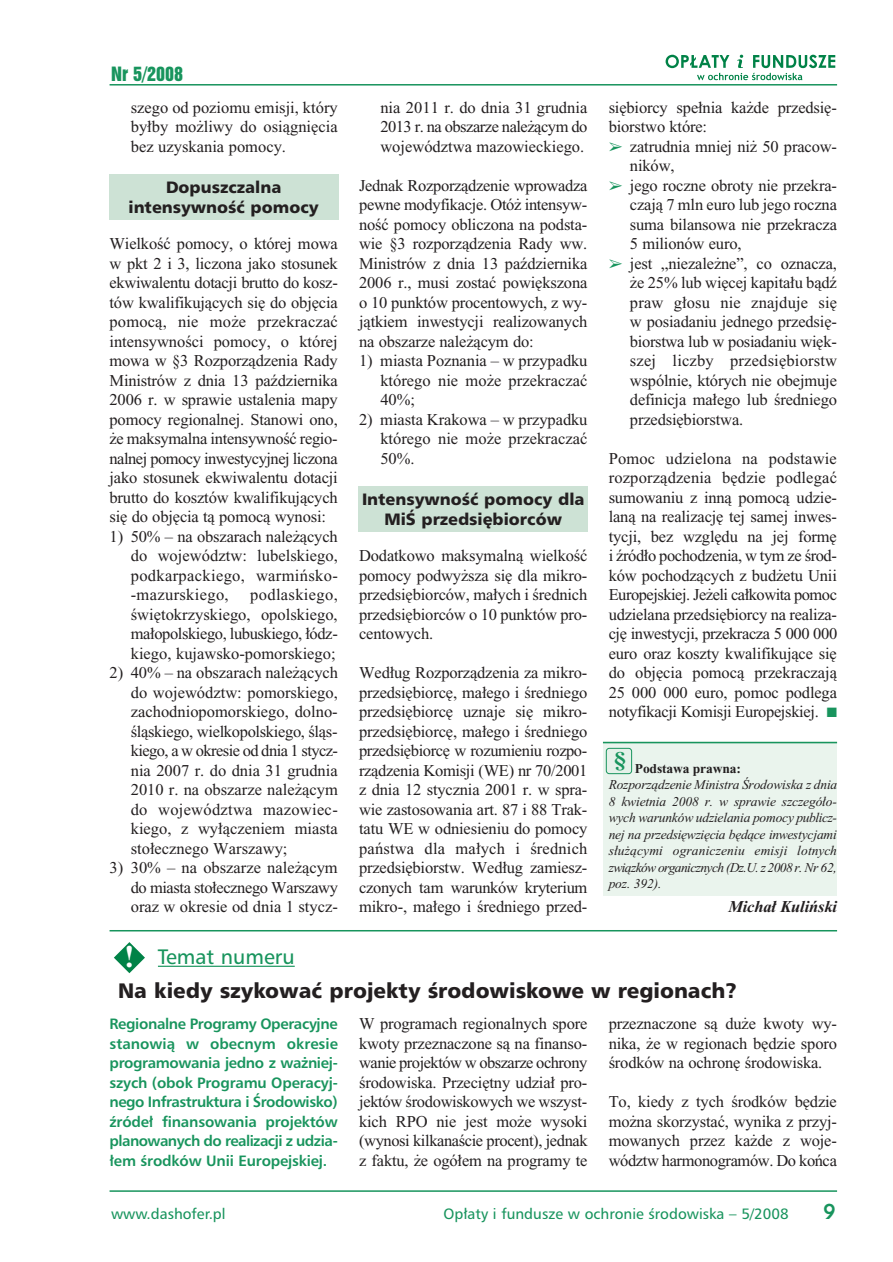
<style>
.page{position:relative;width:893px;height:1262px;background:#fff}
.page>*{position:absolute;margin:0;border:0;box-sizing:border-box;transform-origin:0 0}
.t1{font:700 31.5px "Ptimes New Roman";color:#fff}
.t2{font:900 21px "Humanist Triple Seven PL";color:#231f20}
.t3{font:21px "Humanist Triple Seven PL";color:#18945d}
.t4{font:500 21px "Geometric Four Fifteen PL";color:#18945d}
.t5{font:700 21px "Ptimes New Roman";color:#18945d;scale:1.2 1}
.t6{font:18px "Swiss Nine Twenty One PL";color:#18945d}
.t7{font:16.5px/19.5px "Ptimes New Roman";letter-spacing:-.01em;color:#231f20;text-align:justify}
.t8{font:900 16.5px/19.8px "Humanist Triple Seven PL";color:#231f20;text-align:center}
.t9{font:italic 700 16.5px "Ptimes New Roman";letter-spacing:-.01em;color:#231f20}
.t10{font:700 15px/19.5px "Humanist Triple Seven PL";letter-spacing:-.01em;color:#18945d;text-align:justify}
.t11{font:15px "Humanist Triple Seven PL";color:#18945d}
.t12{font:italic 13.5px/16.5px "Ptimes New Roman";letter-spacing:-.045em;color:#231f20;text-align:justify}
.t13{font:700 13.5px "Ptimes New Roman";letter-spacing:-.01em;color:#231f20}
.s1{color:#18945d}
</style>
<div class="page">
<div style="left:603px;top:742px;width:233px;height:154px;background:#eaf4ed"></div>
<hr style="left:603px;top:742px;width:234px;height:1px;background:#18945d">
<div style="left:109px;top:174px;width:229px;height:46px;background:#cde2d5"></div>
<div style="left:358px;top:486px;width:229px;height:46px;background:#cde2d5"></div>
<hr style="left:110px;top:1190px;width:727px;height:1px;background:#18945d">
<hr style="left:110px;top:84px;width:727px;height:2px;background:#18945d">
<svg style="left:665px;top:55px;width:170px;height:25px"></svg>
<hr style="left:166px;top:965px;width:129px;height:1px;background:#18945d">
<svg style="left:114px;top:942px;width:31px;height:31px"></svg>
<hr style="left:110px;top:930px;width:727px;height:1px;background:#18945d">
<div style="left:606px;top:748px;width:25px;height:25px;background:#e5f1e9;border-radius:3px"></div>
<div style="left:606px;top:748px;width:26px;height:26px;border:1px solid #18945d;border-radius:3px"></div>
<p class="t6" style="left:111px;top:66px;width:74px">Nr 5/2008</p>
<p class="t7" style="left:131px;top:99px;width:208px">szego od poziomu emisji, który by∏by mo˝liwy do osiàgni´cia bez uzyskania pomocy.</p>
<p class="t8" style="left:128px;top:178px;width:192px">Dopuszczalna intensywnoÊç pomocy</p>
<p class="t7" style="left:109px;top:236px;width:230px">WielkoÊç pomocy, o której mowa w pkt 2 i 3, liczona jako stosunek ekwiwalentu dotacji brutto do kosz&shy;tów kwalifikujàcych si´ do obj´cia pomocà, nie mo˝e przekraczaç intensywnoÊci pomocy, o której mowa w §3 Rozporzàdzenia Rady Ministrów z dnia 13 paêdziernika 2006 r. w sprawie ustalenia mapy pomocy regionalnej. Stanowi ono, ˝e maksymalna intensywnoÊç regio&shy;nalnej pomocy inwestycyjnej liczona jako stosunek ekwiwalentu dotacji brutto do kosztów kwalifikujàcych si´ do obj´cia tà pomocà wynosi:</p>
<p class="t7" style="left:131px;top:528px;width:208px;text-indent:-21px">1) 50% – na obszarach nale˝àcych do województw: lubelskiego, podkarpackiego, warmiƒsko--mazurskiego,</p>
<p class="t7" style="left:131px;top:587px;width:208px;text-indent:119px">podlaskiego, Êwi´tokrzyskiego, opolskiego, ma∏opolskiego, lubuskiego, ∏ódz&shy;kiego, kujawsko-pomorskiego;</p>
<p class="t7" style="left:131px;top:665px;width:209px;text-indent:-21px">2) 40% – na obszarach nale˝àcych do województw: pomorskiego, zachodniopomorskiego, dolno-Êlàskiego, wielkopolskiego, Êlàs&shy;kiego, a w okresie od dnia 1 stycz&shy;nia 2007 r. do dnia 31 grudnia 2010 r. na obszarze nale˝àcym do województwa mazowiec&shy;kiego, z wy∏àczeniem miasta sto∏ecznego Warszawy;</p>
<p class="t7" style="left:131px;top:860px;width:209px;text-indent:-21px">3) 30% – na obszarze nale˝àcym do miasta sto∏ecznego Warszawy oraz w okresie od dnia 1 stycz-</p>
<p class="t7" style="left:380px;top:99px;width:208px">nia 2011 r. do dnia 31 grudnia 2013 r. na obszarze nale˝àcym do województwa mazowieckiego.</p>
<p class="t7" style="left:359px;top:177px;width:230px">Jednak Rozporzàdzenie wprowadza pewne modyfikacje. Otó˝ intensyw&shy;noÊç pomocy obliczona na podsta&shy;wie §3 rozporzàdzenia Rady ww.<br>Ministrów z dnia 13 paêdziernika 2006 r., musi zostaç powi´kszona o 10 punktów procentowych, z wy&shy;jàtkiem inwestycji realizowanych na obszarze nale˝àcym do:</p>
<p class="t7" style="left:380px;top:353px;width:208px;text-indent:-21px">1) miasta Poznania – w przypadku którego nie mo˝e przekraczaç 40%;</p>
<p class="t7" style="left:380px;top:411px;width:208px;text-indent:-21px">2) miasta Krakowa – w przypadku którego nie mo˝e przekraczaç 50%.</p>
<p class="t8" style="left:362px;top:490px;width:224px">IntensywnoÊç pomocy dla<br>MiÂ przedsi´biorców</p>
<p class="t7" style="left:359px;top:548px;width:230px">Dodatkowo maksymalnà wielkoÊç pomocy podwy˝sza si´ dla mikro&shy;przedsi´biorców, ma∏ych i Êrednich przedsi´biorców o 10 punktów pro&shy;centowych.</p>
<p class="t7" style="left:359px;top:665px;width:230px">Wed∏ug Rozporzàdzenia za mikro&shy;przedsi´biorc´, ma∏ego i Êredniego przedsi´biorc´ uznaje si´ mikro&shy;przedsi´biorc´, ma∏ego i Êredniego przedsi´biorc´ w rozumieniu rozpo&shy;rzàdzenia Komisji (WE) nr 70/2001 z dnia 12 stycznia 2001 r. w spra&shy;wie zastosowania art. 87 i 88 Trak&shy;tatu WE w odniesieniu do pomocy paƒstwa dla ma∏ych i Êrednich przedsi´biorstw. Wed∏ug zamiesz&shy;czonych tam warunków kryterium mikro-, ma∏ego i Êredniego przed-</p>
<p class="t7" style="left:608px;top:99px;width:230px">si´biorcy spe∏nia ka˝de przedsi´- biorstwo które:</p>
<p class="t7" style="left:630px;top:138px;width:208px;text-indent:-21px"><span class="s1">➢</span> zatrudnia mniej ni˝ 50 pracow&shy;ników,</p>
<p class="t7" style="left:630px;top:177px;width:208px;text-indent:-21px"><span class="s1">➢</span> jego roczne obroty nie przekra&shy;czajà 7 mln euro lub jego roczna suma bilansowa nie przekracza 5 milionów euro,</p>
<p class="t7" style="left:630px;top:255px;width:209px;text-indent:-21px"><span class="s1">➢</span> jest „niezale˝ne”, co oznacza, ˝e 25% lub wi´cej kapita∏u bàdê praw g∏osu nie znajduje si´ w posiadaniu jednego przedsi´- biorstwa lub w posiadaniu wi´k&shy;szej liczby przedsi´biorstw wspólnie, których nie obejmuje definicja ma∏ego lub Êredniego przedsi´biorstwa.</p>
<p class="t7" style="left:608px;top:450px;width:230px">Pomoc udzielona na podstawie rozporzàdzenia b´dzie podlegaç sumowaniu z innà pomocà udzie&shy;lanà na realizacj´ tej samej inwes&shy;tycji, bez wzgl´du na jej form´ i êród∏o pochodzenia, w tym ze Êrod&shy;ków pochodzàcych z bud˝etu Unii Europejskiej. Je˝eli ca∏kowita pomoc udzielana przedsi´biorcy na realiza&shy;cj´ inwestycji, przekracza 5 000 000 euro oraz koszty kwalifikujàce si´ do obj´cia pomocà przekraczajà 25 000 000 euro, pomoc podlega notyfikacji Komisji Europejskiej. <span class="s1">■</span></p>
<p class="t5" style="left:613px;top:752px;width:12px">§</p>
<p class="t13" style="left:635px;top:764px;width:107px">Podstawa prawna:</p>
<p class="t12" style="left:608px;top:778px;width:230px">Rozporzàdzenie Ministra Ârodowiska z dnia 8 kwietnia 2008 r. w sprawie szczegó∏o&shy;wych warunków udzielania pomocy publicz&shy;nej na przedsi´wzi´cia b´dàce inwestycjami s∏u˝àcymi ograniczeniu emisji lotnych zwiàzków organicznych (Dz.U. z 2008 r. Nr 62, poz. 392).</p>
<p class="t9" style="left:728px;top:901px;width:110px">Micha∏ Kuliƒski</p>
<h1 class="t1" style="left:124px;top:946px;width:12px">!</h1>
<p class="t3" style="left:158px;top:947px;width:138px">Temat numeru</p>
<p class="t2" style="left:118px;top:981px;width:620px">Na kiedy szykowaç projekty Êrodowiskowe w regionach?</p>
<p class="t10" style="left:109px;top:1015px;width:230px">Regionalne Programy Operacyjne stanowià w obecnym okresie programowania jedno z wa˝niej&shy;szych (obok Programu Operacyj&shy;nego Infrastruktura i Ârodowisko) êróde∏ finansowania projektów planowanych do realizacji z udzia-∏em Êrodków Unii Europejskiej.</p>
<p class="t7" style="left:359px;top:1016px;width:230px">W programach regionalnych spore kwoty przeznaczone sà na finanso&shy;wanie projektów w obszarze ochrony Êrodowiska. Przeci´tny udzia∏ pro&shy;jektów Êrodowiskowych we wszyst&shy;kich RPO nie jest mo˝e wysoki (wynosi kilkanaÊcie procent), jednak z faktu, ˝e ogó∏em na programy te</p>
<p class="t7" style="left:608px;top:1016px;width:230px">przeznaczone sà du˝e kwoty wy&shy;nika, ˝e w regionach b´dzie sporo Êrodków na ochron´ Êrodowiska.</p>
<p class="t7" style="left:608px;top:1094px;width:230px">To, kiedy z tych Êrodków b´dzie mo˝na skorzystaç, wynika z przyj&shy;mowanych przez ka˝de z woje&shy;wództw harmonogramów. Do koƒca</p>
<p class="t11" style="left:111px;top:1207px;width:116px">www.dashofer.pl</p>
<p class="t11" style="left:443px;top:1207px;width:347px">Op∏aty i fundusze w ochronie Êrodowiska – 5/2008</p>
<p class="t4" style="left:823px;top:1203px;width:14px">9</p>
</div>
